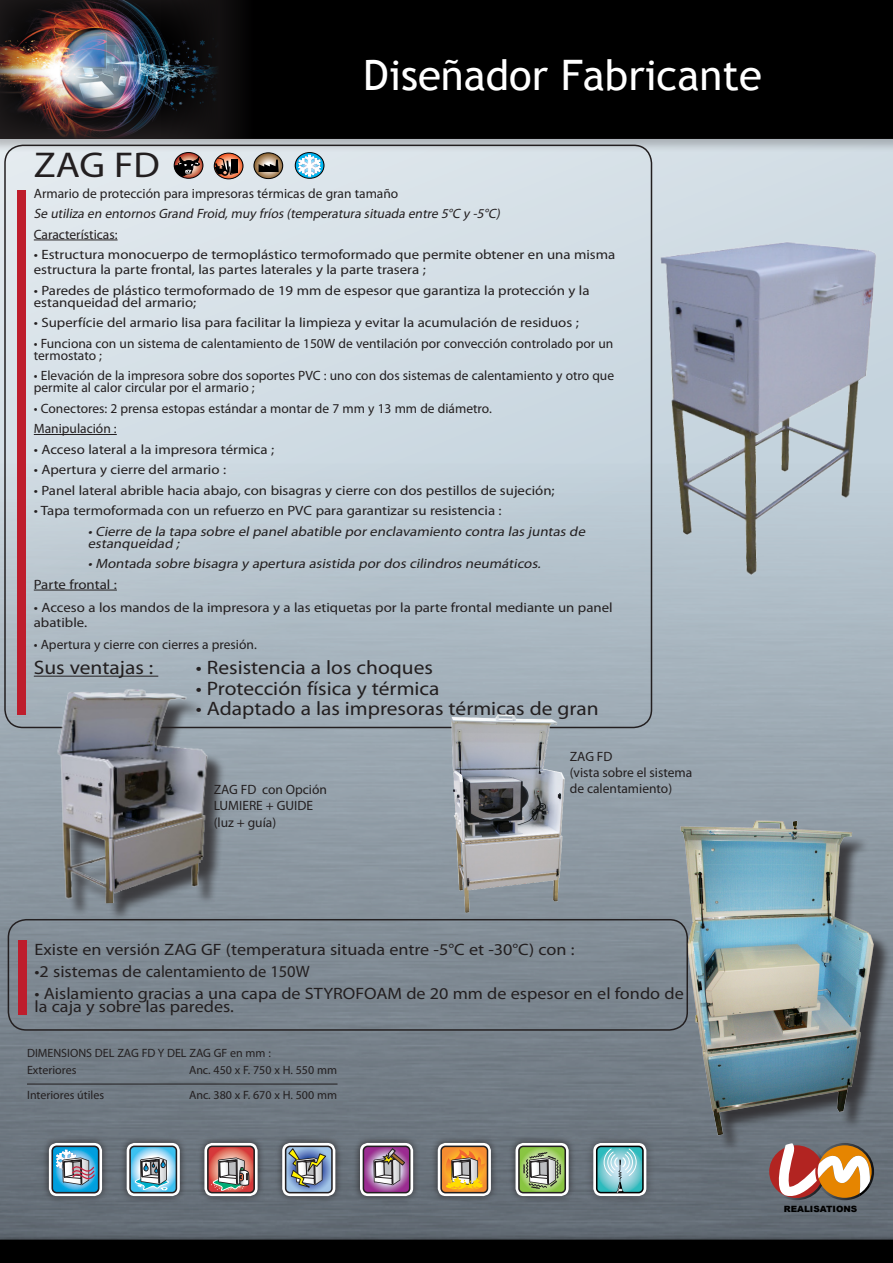
<style>
.page{position:relative;width:893px;height:1263px;background:#fff}
.page>*{position:absolute;margin:0;border:0;box-sizing:border-box;transform-origin:0 0}
.t1{font:42px "Trebuchet MS";color:#fff}
.t2{font:42px "Myriad Pro";color:#fff}
.Normal_e{font:36px "Myriad Pro";color:#231f20;scale:1.1 1}
.Normal_e-2{font:19.5px "Myriad Pro";color:#231f20;scale:1.1 1}
.Normal_e-3{font:16.5px/13.5px "Myriad Pro";color:#231f20;scale:1.1 1}
.Normal_e-4{font:13.5px/15px "Myriad Pro";color:#231f20;scale:1.1 1}
.Normal_e-5{font:13.5px/12px "Myriad Pro";color:#231f20}
.Normal_e-6{font:italic 13.5px/12px "Myriad Pro";color:#231f20;scale:1.1 1}
.Normal_e-7{font:italic 13.5px "Myriad Pro";color:#231f20}
.Normal_e-8{font:12px "Myriad Pro";color:#231f20}
.t3{font:900 8.7px "Arial";color:#000}
</style>
<div class="page">
<div style="left:0;top:0;width:893px;height:1240px;background:#d5e0e7"></div>
<img style="left:0;top:463px;width:893px;height:770px">
<div style="left:0;top:0;width:893px;height:153px;background:#231f20;opacity:.25"></div>
<div style="left:0;top:1233px;width:893px;height:30px;background:#231f20;opacity:.25"></div>
<img style="left:0;top:0;width:148px;height:139px">
<svg style="left:148px;top:0;width:745px;height:139px;background:#020203"></svg>
<div style="left:0;top:1239px;width:893px;height:24px;background:#000"></div>
<svg style="left:767px;top:1153px;width:107px;height:47px;background:#c18c70"></svg>
<div style="left:42px;top:1135px;width:67px;height:68px;background:#231f20;opacity:.75"></div>
<div style="left:49px;top:1143px;width:53px;height:53px;background:#fff;border-radius:8px"></div>
<svg style="left:51px;top:1145px;width:49px;height:49px;background:#629bb8"></svg>
<div style="left:119px;top:1135px;width:68px;height:68px;background:#231f20;opacity:.75"></div>
<div style="left:127px;top:1143px;width:53px;height:53px;background:#fff;border-radius:8px"></div>
<svg style="left:127px;top:1145px;width:51px;height:49px;background:#84b0c2"></svg>
<div style="left:275px;top:1135px;width:67px;height:68px;background:#231f20;opacity:.75"></div>
<div style="left:282px;top:1143px;width:53px;height:53px;background:#fff;border-radius:8px"></div>
<svg style="left:284px;top:1145px;width:49px;height:49px;background:#8896a0"></svg>
<div style="left:353px;top:1135px;width:67px;height:68px;background:#231f20;opacity:.75"></div>
<div style="left:360px;top:1143px;width:53px;height:53px;background:#fff;border-radius:8px"></div>
<svg style="left:362px;top:1145px;width:49px;height:49px;background:#9a7095"></svg>
<div style="left:430px;top:1135px;width:68px;height:68px;background:#231f20;opacity:.75"></div>
<div style="left:438px;top:1143px;width:53px;height:53px;background:#fff;border-radius:8px"></div>
<svg style="left:440px;top:1145px;width:49px;height:49px;background:#ca9650"></svg>
<div style="left:508px;top:1135px;width:68px;height:68px;background:#231f20;opacity:.75"></div>
<div style="left:515px;top:1143px;width:54px;height:53px;background:#fff;border-radius:8px"></div>
<svg style="left:517px;top:1145px;width:50px;height:49px;background:#91a675"></svg>
<div style="left:584px;top:1134px;width:72px;height:71px;background:#231f20;opacity:.5"></div>
<div style="left:593px;top:1143px;width:53px;height:53px;background:#fff;border-radius:8px"></div>
<svg style="left:595px;top:1145px;width:49px;height:49px;background:#78b7bc"></svg>
<hr style="left:34px;top:240px;width:84px;height:1px;background:#231f20">
<hr style="left:34px;top:434px;width:83px;height:1px;background:#231f20">
<hr style="left:34px;top:590px;width:83px;height:1px;background:#231f20">
<div style="left:18px;top:190px;width:8px;height:524px;background:#be1d2c"></div>
<div style="left:197px;top:1135px;width:68px;height:68px;background:#231f20;opacity:.75"></div>
<div style="left:204px;top:1143px;width:54px;height:53px;background:#fff;border-radius:8px"></div>
<svg style="left:204px;top:1145px;width:52px;height:49px;background:#af7e78"></svg>
<div style="left:174px;top:152px;width:29px;height:27px;border:1px solid #000;border-radius:50%"></div>
<svg style="left:174px;top:153px;width:29px;height:25px"></svg>
<svg style="left:214px;top:153px;width:29px;height:26px"></svg>
<div style="left:254px;top:152px;width:29px;height:27px;border:1px solid #000;border-radius:50%"></div>
<svg style="left:254px;top:153px;width:29px;height:26px"></svg>
<div style="left:295px;top:152px;width:29px;height:27px;border:1px solid #000;border-radius:50%"></div>
<svg style="left:295px;top:153px;width:29px;height:25px"></svg>
<div style="left:8px;top:919px;width:680px;height:112px;border:2px solid #231f20;border-radius:18px"></div>
<div style="left:18px;top:940px;width:8px;height:75px;background:#be1d2c"></div>
<div style="left:61px;top:693px;width:165px;height:229px;background:#231f20;opacity:.75"></div>
<img style="left:2px;top:651px;width:241px;height:255px">
<img style="left:442px;top:707px;width:142px;height:208px">
<hr style="left:27px;top:1084px;width:311px;height:1px;background:#231f20">
<img style="left:634px;top:181px;width:259px;height:403px">
<div style="left:684px;top:823px;width:208px;height:330px;background:#231f20;opacity:.75"></div>
<img style="left:678px;top:808px;width:202px;height:336px">
<p class="t1" style="left:363px;top:50px;width:400px">Diseñador Fabricante</p>
<h1 class="t2" style="left:349px;top:49px;width:207px">Concepteur</h1>
<h1 class="t2" style="left:639px;top:49px;width:87px">icant</h1>
<p class="Normal_e" style="left:34px;top:143px;width:116px">ZAG FD</p>
<p class="Normal_e-5" style="left:34px;top:187px;width:366px">Armario de protección para impresoras térmicas de gran tamaño</p>
<p class="Normal_e-7" style="left:34px;top:205px;width:471px">Se utiliza en entornos Grand Froid,muy fríos (temperatura situada entre 5°C y -5°C)</p>
<p class="Normal_e-5" style="left:34px;top:228px;width:85px">Características:</p>
<p class="Normal_e-4" style="left:34px;top:247px;width:530px">• Estructura monocuerpo de termoplástico termoformado que permite obtener en una misma estructura la parte frontal, las partes laterales y la parte trasera ;</p>
<p class="Normal_e-4" style="left:34px;top:284px;width:507px;line-height:12px">• Paredes de plástico termoformado de 19 mm de espesor que garantiza la protección y la estanqueidad del armario;</p>
<p class="Normal_e-4" style="left:34px;top:315px;width:497px">• Superfície del armario lisa para facilitar la limpieza y evitar la acumulación de residuos ;</p>
<p class="Normal_e-5" style="left:34px;top:337px;width:581px">• Funciona con un sistema de calentamiento de 150W de ventilación por convección controlado por un termostato ;</p>
<p class="Normal_e-5" style="left:34px;top:369px;width:582px">• Elevación de la impresora sobre dos soportes PVC : uno con dos sistemas de calentamiento y otro que permite al calor circular por el armario ;</p>
<p class="Normal_e-5" style="left:34px;top:402px;width:459px">• Conectores: 2 prensa estopas estándar a montar de 7 mm y 13 mm de diámetro.</p>
<p class="Normal_e-5" style="left:34px;top:422px;width:84px">Manipulación :</p>
<p class="Normal_e-4" style="left:34px;top:441px;width:220px">• Acceso lateral a la impresora térmica ;</p>
<p class="Normal_e-4" style="left:34px;top:462px;width:176px">• Apertura y cierre del armario :</p>
<p class="Normal_e-4" style="left:34px;top:482px;width:475px">• Panel lateral abrible hacia abajo, con bisagras y cierre con dos pestillos de sujeción;</p>
<p class="Normal_e-4" style="left:34px;top:503px;width:427px">• Tapa termoformada con un refuerzo en PVC para garantizar su resistencia :</p>
<p class="Normal_e-6" style="left:88px;top:525px;width:456px">•Cierre de la tapa sobre elpanelabatible porenclavamiento contra las juntas de estanqueidad ;</p>
<p class="Normal_e-6" style="left:88px;top:557px;width:416px">•Montada sobre bisagra y apertura asistida pordos cilindros neumáticos.</p>
<p class="Normal_e-4" style="left:34px;top:576px;width:77px">Parte frontal :</p>
<p class="Normal_e-4" style="left:34px;top:600px;width:528px">• Acceso a los mandos de la impresora y a las etiquetas por la parte frontal mediante un panel abatible.</p>
<p class="Normal_e-5" style="left:34px;top:638px;width:224px">• Apertura y cierre con cierres a presión.</p>
<p class="Normal_e-2" style="left:34px;top:656px;width:110px">Sus ventajas :</p>
<p class="Normal_e-2" style="left:196px;top:656px;width:217px">• Resistencia a los choques</p>
<p class="Normal_e-2" style="left:196px;top:676px;width:223px">• Protección física y térmica</p>
<p class="Normal_e-2" style="left:196px;top:697px;width:368px">• Adaptado a las impresoras térmicas de gran</p>
<p class="Normal_e-5" style="left:214px;top:781px;width:115px;line-height:16.2px">ZAG FD con Opción<br>LUMIERE + GUIDE</p>
<p class="Normal_e-5" style="left:214px;top:816px;width:64px">(luz + guía)</p>
<p class="Normal_e-5" style="left:570px;top:750px;width:44px">ZAG FD</p>
<p class="Normal_e-5" style="left:570px;top:764px;width:124px;line-height:16.2px">(vista sobre el sistema de calentamiento)</p>
<p class="Normal_e-3" style="left:35px;top:942px;width:492px">Existe en versión ZAG GF (temperatura situada entre -5°C et -30°C) con :</p>
<p class="Normal_e-3" style="left:35px;top:964px;width:252px">•2 sistemas de calentamiento de 150W</p>
<p class="Normal_e-3" style="left:35px;top:986px;width:592px">• Aislamiento gracias a una capa de STYROFOAM de 20 mm de espesor en el fondo de la caja y sobre las paredes.</p>
<p class="Normal_e-8" style="left:27px;top:1045px;width:245px">DIMENSIONS DEL ZAG FD Y DEL ZAG GF en mm :</p>
<p class="Normal_e-8" style="left:27px;top:1063px;width:51px">Exteriores</p>
<p class="Normal_e-8" style="left:189px;top:1063px;width:150px">Anc. 450 x F. 750 x H. 550 mm</p>
<p class="Normal_e-8" style="left:27px;top:1088px;width:79px">Interiores útiles</p>
<p class="Normal_e-8" style="left:189px;top:1088px;width:150px">Anc. 380 x F. 670 x H. 500 mm</p>
<p class="t3" style="left:784px;top:1204px;width:75px">REALISATIONS</p>
</div>
